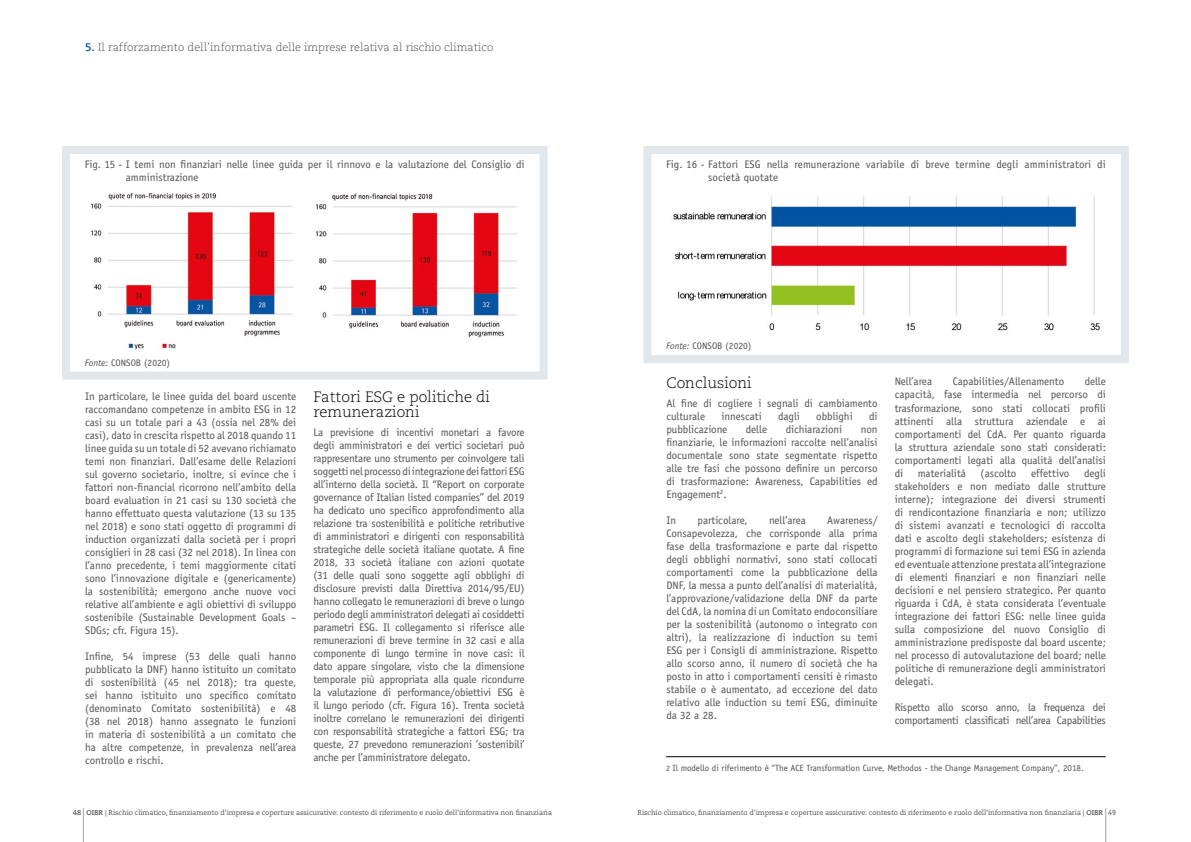
<style>
.page{position:relative;width:1191px;height:842px;background:#fff}
.page>*{position:absolute;margin:0;border:0;box-sizing:border-box;transform-origin:0 0}
.t1{font:49px "Caecilia";color:#504f53;scale:.14 1}
.t2{font:300 15px/15px "Caecilia";color:#000}
.t3{font:11px/13px "Officina Sans";color:#504f53;text-align:justify}
.t4{font:11px/13px "Officina Sans";letter-spacing:-.02em;color:#504f53}
.t5{font:300 11px "Caecilia";color:#504f53}
.t6{font:9.5px "Officina Sans";color:#504f53}
.t7{font:9px "Officina Sans";color:#504f53}
.t8{font:7px "Caecilia";letter-spacing:-.01em;color:#504f53}
.t9{font:700 7px "Caecilia";color:#504f53}
.s1{font-weight:700;color:#004d9f}
.s2{font-style:italic}
.s3{font-size:8px}
.s4{font-weight:700}
.s5{font-family:"Officina Sans";font-size:8px}
</style>
<div class="page">
<img style="left:91px;top:193px;width:426px;height:157px">
<div style="left:62px;top:146px;width:485px;height:233px;border:8px solid #e1e7ea"></div>
<img style="left:673px;top:196px;width:427px;height:135px">
<div style="left:643px;top:146px;width:485px;height:217px;border:8px solid #e1e7ea"></div>
<hr style="left:666px;top:756px;width:439px;height:1px;background:#000">
<p class="t5" style="left:85px;top:41px;width:410px"><span class="s1">5.</span> Il rafforzamento dell’informativa delle imprese relativa al rischio climatico</p>
<p class="t3" style="left:126px;top:158px;width:400px;text-indent:-41px">Fig. 15 - I temi non finanziari nelle linee guida per il rinnovo e la valutazione del Consiglio di amministrazione</p>
<p class="t6" style="left:85px;top:357px;width:87px"><span class="s2">Fonte:</span> CONSOB (2020)</p>
<p class="t3" style="left:85px;top:389px;width:213px">In particolare, le linee guida del board uscente raccomandano competenze in ambito ESG in 12 casi su un totale pari a 43 (ossia nel 28% dei casi), dato in crescita rispetto al 2018 quando 11 linee guida su un totale di 52 avevano richiamato temi non finanziari. Dall’esame delle Relazioni sul governo societario, inoltre, si evince che i fattori non-financial ricorrono nell’ambito della board evaluation in 21 casi su 130 società che hanno effettuato questa valutazione (13 su 135 nel 2018) e sono stati oggetto di programmi di induction organizzati dalla società per i propri consiglieri in 28 casi (32 nel 2018). In linea con l’anno precedente, i temi maggiormente citati sono l’innovazione digitale e (genericamente) la sostenibilità; emergono anche nuove voci relative all’ambiente e agli obiettivi di sviluppo sostenibile (Sustainable Development Goals – SDGs; cfr. Figura 15).</p>
<p class="t3" style="left:85px;top:649px;width:213px">Infine, 54 imprese (53 delle quali hanno pubblicato la DNF) hanno istituito un comitato di sostenibilità (45 nel 2018); tra queste, sei hanno istituito uno specifico comitato (denominato Comitato sostenibilità) e 48 (38 nel 2018) hanno assegnato le funzioni in materia di sostenibilità a un comitato che ha altre competenze, in prevalenza nell’area controllo e rischi.</p>
<h2 class="t2" style="left:313px;top:390px;width:178px">Fattori ESG e politiche di remunerazioni</h2>
<p class="t3" style="left:313px;top:426px;width:213px">La previsione di incentivi monetari a favore degli amministratori e dei vertici societari può rappresentare uno strumento per coinvolgere tali soggetti nel processo di integrazione dei fattori ESG all’interno della società. Il “Report on corporate governance of Italian listed companies” del 2019 ha dedicato uno specifico approfondimento alla relazione tra sostenibilità e politiche retributive di amministratori e dirigenti con responsabilità strategiche delle società italiane quotate. A fine 2018, 33 società italiane con azioni quotate (31 delle quali sono soggette agli obblighi di disclosure previsti dalla Direttiva 2014/95/EU) hanno collegato le remunerazioni di breve o lungo periodo degli amministratori delegati ai cosiddetti parametri ESG. Il collegamento si riferisce alle remunerazioni di breve termine in 32 casi e alla componente di lungo termine in nove casi: il dato appare singolare, visto che la dimensione temporale più appropriata alla quale ricondurre la valutazione di performance/obiettivi ESG è il lungo periodo (cfr. Figura 16). Trenta società inoltre correlano le remunerazioni dei dirigenti con responsabilità strategiche a fattori ESG; tra queste, 27 prevedono remunerazioni ’sostenibili’ anche per l’amministratore delegato.</p>
<p class="t3" style="left:708px;top:158px;width:399px;text-indent:-42px">Fig. 16 - Fattori ESG nella remunerazione variabile di breve termine degli amministratori di società quotate</p>
<p class="t6" style="left:666px;top:340px;width:87px"><span class="s2">Fonte:</span> CONSOB (2020)</p>
<h2 class="t2" style="left:666px;top:376px;width:87px">Conclusioni</h2>
<p class="t3" style="left:666px;top:397px;width:213px">Al fine di cogliere i segnali di cambiamento culturale</p>
<p class="t3" style="left:721px;top:410px;width:42px">innescati</p>
<p class="t3" style="left:778px;top:410px;width:23px">dagli</p>
<p class="t3" style="left:816px;top:410px;width:38px">obblighi</p>
<p class="t3" style="left:869px;top:410px;width:10px">di</p>
<p class="t3" style="left:666px;top:423px;width:62px">pubblicazione</p>
<p class="t3" style="left:746px;top:423px;width:23px">delle</p>
<p class="t3" style="left:785px;top:423px;width:58px">dichiarazioni</p>
<p class="t3" style="left:666px;top:423px;width:213px;text-indent:194px">non finanziarie, le informazioni raccolte nell’analisi documentale sono state segmentate rispetto alle tre fasi che possono definire un percorso di trasformazione: Awareness, Capabilities ed Engagement<sup>2</sup>.</p>
<p class="t3" style="left:666px;top:514px;width:11px">In</p>
<p class="t3" style="left:697px;top:514px;width:52px">particolare,</p>
<p class="t3" style="left:769px;top:514px;width:38px">nell’area</p>
<p class="t3" style="left:666px;top:514px;width:213px;text-indent:161px">Awareness/ Consapevolezza, che corrisponde alla prima fase della trasformazione e parte dal rispetto degli obblighi normativi, sono stati collocati comportamenti come la pubblicazione della DNF, la messa a punto dell’analisi di materialità, l’approvazione/validazione della DNF da parte del CdA, la nomina di un Comitato endoconsiliare per la sostenibilità (autonomo o integrato con altri), la realizzazione di induction su temi ESG per i Consigli di amministrazione. Rispetto allo scorso anno, il numero di società che ha posto in atto i comportamenti censiti è rimasto stabile o è aumentato, ad eccezione del dato relativo alle induction su temi ESG, diminuite da 32 a 28.</p>
<p class="t3" style="left:894px;top:375px;width:213px;text-indent:190px">delle capacità, fase intermedia nel percorso di trasformazione, sono stati collocati profili attinenti alla struttura aziendale e ai comportamenti del CdA. Per quanto riguarda la struttura aziendale sono stati considerati: comportamenti legati alla qualità dell’analisi di</p>
<p class="t3" style="left:894px;top:375px;width:39px">Nell’area</p>
<p class="t3" style="left:952px;top:375px;width:113px">Capabilities/Allenamento</p>
<p class="t3" style="left:894px;top:466px;width:213px;text-indent:189px">degli stakeholders e non mediato dalle strutture interne); integrazione dei diversi strumenti di rendicontazione finanziaria e non; utilizzo di sistemi avanzati e tecnologici di raccolta dati e ascolto degli stakeholders; esistenza di programmi di formazione sui temi ESG in azienda ed eventuale attenzione prestata all’integrazione di elementi finanziari e non finanziari nelle decisioni e nel pensiero strategico. Per quanto riguarda i CdA, è stata considerata l’eventuale integrazione dei fattori ESG: nelle linee guida sulla composizione del nuovo Consiglio di amministrazione predisposte dal board uscente; nel processo di autovalutazione del board; nelle politiche di remunerazione degli amministratori delegati.</p>
<p class="t4" style="left:894px;top:700px;width:213px">Rispetto allo scorso anno, la frequenza dei comportamenti classificati nell’area Capabilities</p>
<p class="t3" style="left:918px;top:466px;width:50px">materialità</p>
<p class="t3" style="left:980px;top:466px;width:37px">(ascolto</p>
<p class="t3" style="left:1031px;top:466px;width:40px">effettivo</p>
<p class="t7" style="left:666px;top:763px;width:419px"><span class="s3">2</span> Il modello di riferimento è “The ACE Transformation Curve, Methodos - the Change Management Company”, 2018.</p>
<h1 class="t1" style="left:83px;top:800px;width:13px">|</h1>
<h1 class="t1" style="left:1105px;top:800px;width:13px">|</h1>
<p class="t9" style="left:73px;top:808px;width:10px">48</p>
<p class="t8" style="left:637px;top:808px;width:480px">Rischio climatico, finanziamento d’impresa e coperture assicurative: contesto di riferimento e ruolo dell’informativa non finanziaria | <span class="s4">OIBR</span> <span class="s5">49</span></p>
<p class="t8" style="left:86px;top:808px;width:467px"><span class="s4">OIBR</span> | Rischio climatico, finanziamento d’impresa e coperture assicurative: contesto di riferimento e ruolo dell’informativa non finanziaria</p>
</div>
